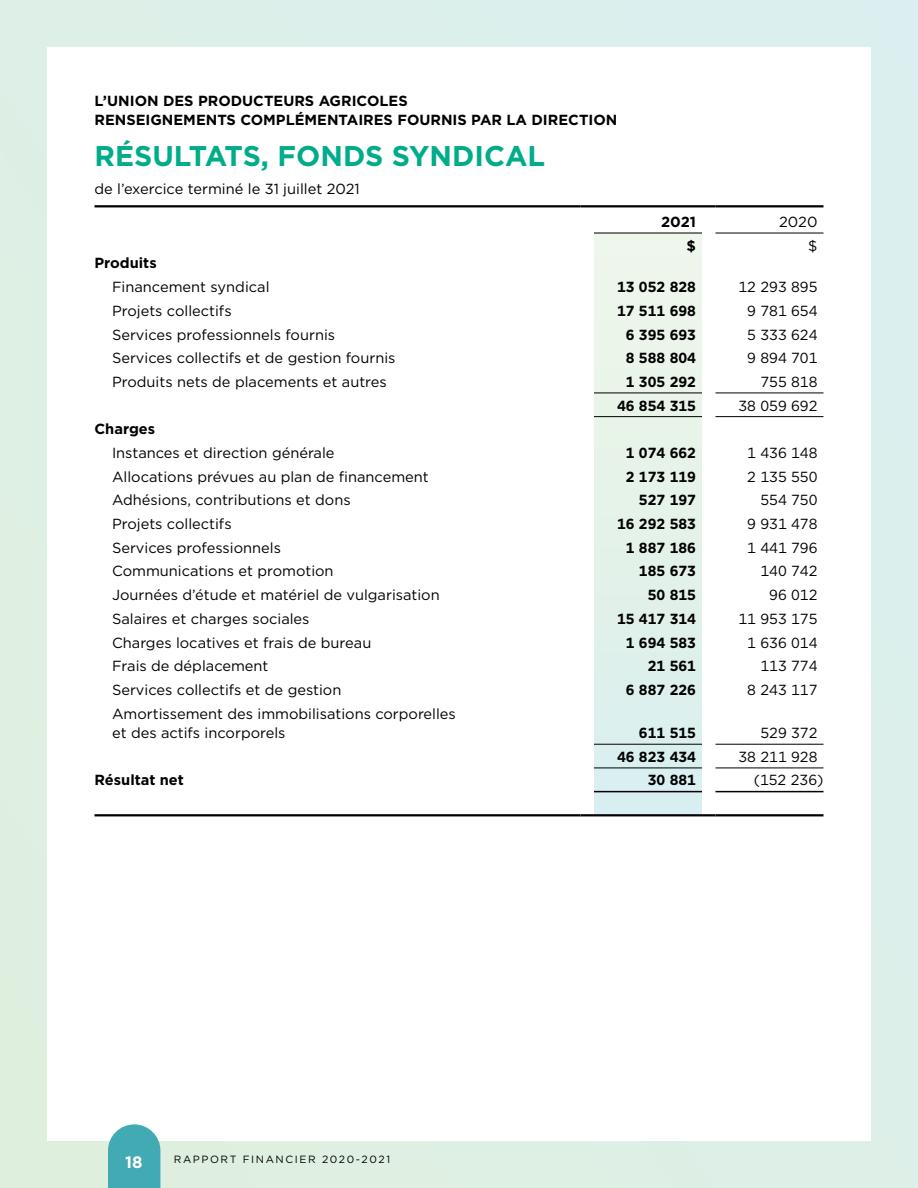
<style>
.page{position:relative;width:918px;height:1188px;background:#ddefe7}
.page>*{position:absolute;margin:0;border:0;box-sizing:border-box;transform-origin:0 0}
.t1{font:700 28.5px "Gotham";color:#00ac89}
.t2{font:700 16.5px "Gotham";color:#fff}
.t3{font:14.7px/19.5px "Gotham";color:#000}
.t4{font:700 14.7px/19.2px "Gotham";color:#000}
.t5{font:10.5px "Gotham";letter-spacing:.15em;color:#000}
</style>
<div class="page">
<div style="left:47px;top:47px;width:824px;height:1094px;background:#fff"></div>
<svg style="left:108px;top:1124px;width:52px;height:64px;background:#53b1b9"></svg>
<div style="left:594px;top:232px;width:108px;height:584px;background:#e4f2ea"></div>
<hr style="left:594px;top:393px;width:108px;height:1px;background:#000">
<hr style="left:716px;top:393px;width:108px;height:1px;background:#000">
<hr style="left:594px;top:768px;width:108px;height:1px;background:#000">
<hr style="left:716px;top:768px;width:108px;height:1px;background:#000">
<hr style="left:94px;top:205px;width:486px;height:2px;background:#000">
<svg style="left:580px;top:205px;width:14px;height:2px"></svg>
<hr style="left:594px;top:205px;width:108px;height:2px;background:#000">
<svg style="left:702px;top:205px;width:14px;height:2px"></svg>
<hr style="left:716px;top:205px;width:108px;height:2px;background:#000">
<hr style="left:594px;top:233px;width:108px;height:1px;background:#000">
<hr style="left:716px;top:233px;width:108px;height:1px;background:#000">
<hr style="left:594px;top:416px;width:108px;height:1px;background:#000">
<hr style="left:716px;top:416px;width:108px;height:1px;background:#000">
<hr style="left:594px;top:744px;width:108px;height:1px;background:#000">
<hr style="left:716px;top:744px;width:108px;height:1px;background:#000">
<hr style="left:594px;top:791px;width:108px;height:1px;background:#000">
<hr style="left:716px;top:791px;width:108px;height:1px;background:#000">
<hr style="left:94px;top:814px;width:486px;height:2px;background:#000">
<svg style="left:580px;top:814px;width:14px;height:2px"></svg>
<hr style="left:594px;top:814px;width:108px;height:2px;background:#000">
<svg style="left:702px;top:814px;width:14px;height:2px"></svg>
<hr style="left:716px;top:814px;width:108px;height:2px;background:#000">
<p class="t4" style="left:94px;top:91px;width:524px">L’UNION DES PRODUCTEURS AGRICOLES<br>RENSEIGNEMENTS COMPLÉMENTAIRES FOURNIS PAR LA DIRECTION</p>
<h1 class="t1" style="left:94px;top:137px;width:452px">RÉSULTATS, FONDS SYNDICAL</h1>
<p class="t3" style="left:94px;top:179px;width:267px">de l’exercice terminé le 31 juillet 2021</p>
<p class="t4" style="left:661px;top:212px;width:36px">2021</p>
<p class="t3" style="left:779px;top:212px;width:40px">2020</p>
<p class="t4" style="left:687px;top:236px;width:11px">$</p>
<p class="t3" style="left:808px;top:235px;width:11px">$</p>
<p class="t4" style="left:95px;top:254px;width:64px">Produits</p>
<p class="t3" style="left:112px;top:277px;width:159px">Financement syndical</p>
<p class="t4" style="left:617px;top:277px;width:80px">13 052 828</p>
<p class="t3" style="left:739px;top:277px;width:80px">12 293 895</p>
<p class="t3" style="left:112px;top:301px;width:121px">Projets collectifs</p>
<p class="t4" style="left:617px;top:301px;width:80px">17 511 698</p>
<p class="t3" style="left:747px;top:301px;width:72px">9 781 654</p>
<p class="t3" style="left:112px;top:324px;width:225px">Services professionnels fournis</p>
<p class="t4" style="left:626px;top:325px;width:72px">6 395 693</p>
<p class="t3" style="left:747px;top:324px;width:72px">5 333 624</p>
<p class="t3" style="left:112px;top:348px;width:285px">Services collectifs et de gestion fournis</p>
<p class="t4" style="left:626px;top:348px;width:72px">8 588 804</p>
<p class="t3" style="left:747px;top:348px;width:72px">9 894 701</p>
<p class="t3" style="left:112px;top:372px;width:276px">Produits nets de placements et autres</p>
<p class="t4" style="left:626px;top:372px;width:72px">1 305 292</p>
<p class="t3" style="left:760px;top:372px;width:59px">755 818</p>
<p class="t4" style="left:617px;top:396px;width:80px">46 854 315</p>
<p class="t3" style="left:739px;top:395px;width:80px">38 059 692</p>
<p class="t4" style="left:94px;top:419px;width:62px">Charges</p>
<p class="t3" style="left:112px;top:443px;width:224px">Instances et direction générale</p>
<p class="t4" style="left:626px;top:443px;width:72px">1 074 662</p>
<p class="t3" style="left:747px;top:443px;width:72px">1 436 148</p>
<p class="t3" style="left:112px;top:466px;width:318px">Allocations prévues au plan de financement</p>
<p class="t4" style="left:626px;top:467px;width:72px">2 173 119</p>
<p class="t3" style="left:747px;top:466px;width:72px">2 135 550</p>
<p class="t3" style="left:112px;top:490px;width:240px">Adhésions, contributions et dons</p>
<p class="t4" style="left:639px;top:490px;width:59px">527 197</p>
<p class="t3" style="left:760px;top:490px;width:59px">554 750</p>
<p class="t3" style="left:112px;top:514px;width:121px">Projets collectifs</p>
<p class="t4" style="left:617px;top:514px;width:80px">16 292 583</p>
<p class="t3" style="left:747px;top:514px;width:72px">9 931 478</p>
<p class="t3" style="left:112px;top:538px;width:170px">Services professionnels</p>
<p class="t4" style="left:626px;top:538px;width:72px">1 887 186</p>
<p class="t3" style="left:747px;top:538px;width:72px">1 441 796</p>
<p class="t3" style="left:112px;top:561px;width:223px">Communications et promotion</p>
<p class="t4" style="left:639px;top:562px;width:59px">185 673</p>
<p class="t3" style="left:760px;top:561px;width:59px">140 742</p>
<p class="t3" style="left:112px;top:585px;width:329px">Journées d’étude et matériel de vulgarisation</p>
<p class="t4" style="left:648px;top:585px;width:50px">50 815</p>
<p class="t3" style="left:769px;top:585px;width:50px">96 012</p>
<p class="t3" style="left:112px;top:609px;width:199px">Salaires et charges sociales</p>
<p class="t4" style="left:617px;top:609px;width:80px">15 417 314</p>
<p class="t3" style="left:739px;top:609px;width:80px">11 953 175</p>
<p class="t3" style="left:112px;top:632px;width:261px">Charges locatives et frais de bureau</p>
<p class="t4" style="left:626px;top:633px;width:72px">1 694 583</p>
<p class="t3" style="left:747px;top:632px;width:72px">1 636 014</p>
<p class="t3" style="left:112px;top:656px;width:158px">Frais de déplacement</p>
<p class="t4" style="left:648px;top:656px;width:50px">21 561</p>
<p class="t3" style="left:760px;top:656px;width:59px">113 774</p>
<p class="t3" style="left:112px;top:680px;width:231px">Services collectifs et de gestion</p>
<p class="t4" style="left:626px;top:680px;width:72px">6 887 226</p>
<p class="t3" style="left:747px;top:680px;width:72px">8 243 117</p>
<p class="t3" style="left:112px;top:703px;width:345px">Amortissement des immobilisations corporelles et des actifs incorporels</p>
<p class="t4" style="left:639px;top:723px;width:59px">611 515</p>
<p class="t3" style="left:760px;top:723px;width:59px">529 372</p>
<p class="t4" style="left:617px;top:747px;width:80px">46 823 434</p>
<p class="t3" style="left:739px;top:747px;width:80px">38 211 928</p>
<p class="t4" style="left:94px;top:771px;width:91px">Résultat net</p>
<p class="t4" style="left:648px;top:771px;width:50px">30 881</p>
<p class="t3" style="left:754px;top:770px;width:71px">(152 236)</p>
<p class="t2" style="left:125px;top:1151px;width:19px">18</p>
<p class="t5" style="left:174px;top:1153px;width:218px">RAPPORT FINANCIER 2020-2021</p>
</div>
